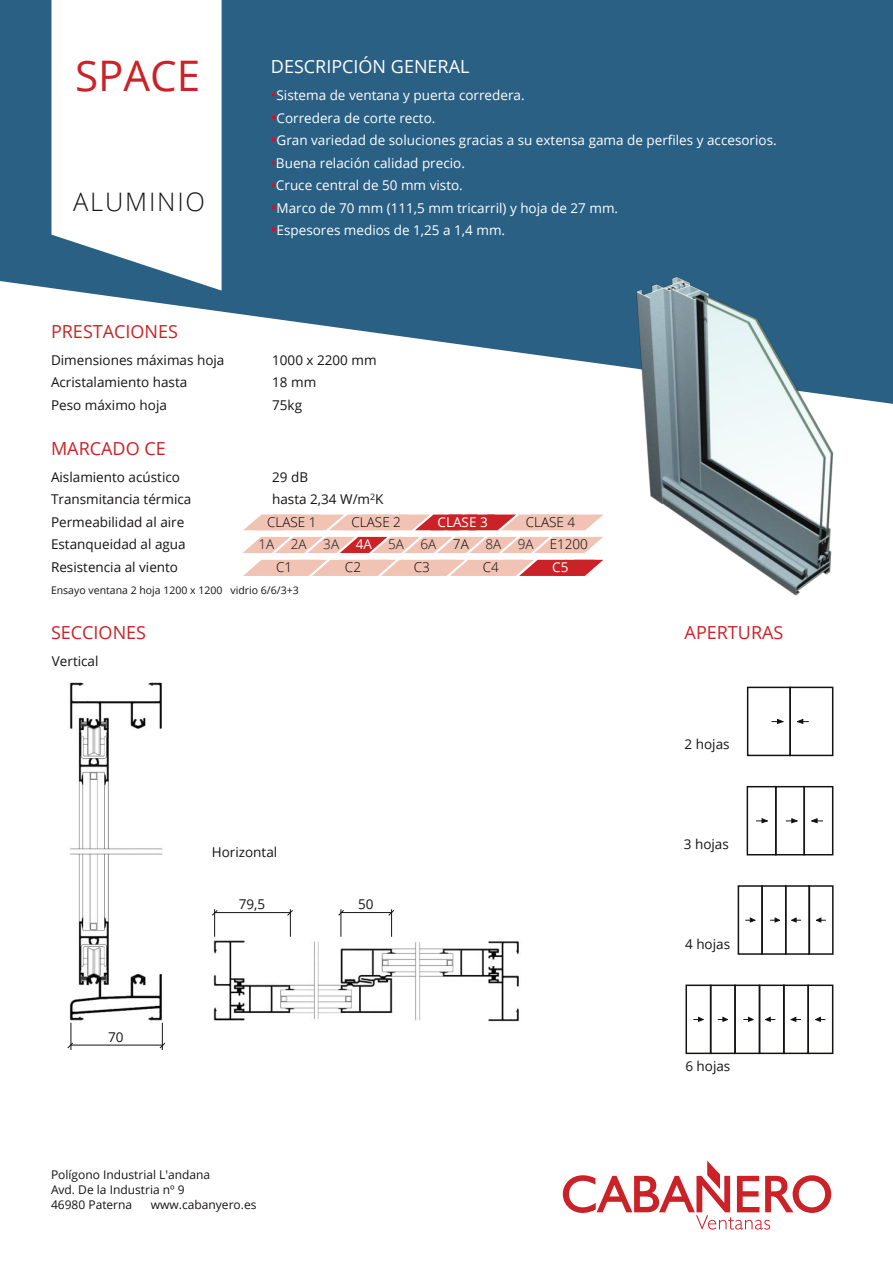
<style>
.page{position:relative;width:893px;height:1263px;background:#fff}
.page>*{position:absolute;margin:0;border:0;box-sizing:border-box;transform-origin:0 0}
.t1{font:42.15px "Open Sans";color:#cb2227}
.t2{font:300 25.5px "Open Sans";letter-spacing:.07em;color:#161413}
.t3{font:18px "Open Sans";color:#cb2227}
.t4{font:18px "Open Sans";color:#fff}
.t5{font:13.5px "Open Sans";color:#fff}
.t6{font:13.5px/22.5px "Open Sans";color:#161413;text-align:justify}
.t7{font:300 13.5px "Open Sans";color:#000}
.t8{font:300 13.5px "Open Sans";color:#161413}
.t9{font:12px/15px "Open Sans";color:#161413}
.t10{font:10.5px "Open Sans";color:#161413}
.s1{font-size:15px;color:#f00}
.s2{color:#f00}
.s3{font-weight:400;color:#fff}
.s4{color:#000}
</style>
<div class="page">
<svg style="left:0;top:0;width:893px;height:404px;fill:#2a6084"></svg>
<svg style="left:51px;top:0;width:171px;height:291px"></svg>
<svg style="left:563px;top:1161px;width:268px;height:69px"></svg>
<img style="left:635px;top:268px;width:232px;height:328px">
<img style="left:69px;top:682px;width:94px;height:341px">
<svg style="left:67px;top:1023px;width:6px;height:27px"></svg>
<svg style="left:159px;top:1023px;width:6px;height:27px"></svg>
<hr style="left:71px;top:1045px;width:91px;height:1px;background:#161413">
<div style="left:789px;top:687px;width:44px;height:69px;border:2px solid #161413"></div>
<div style="left:747px;top:687px;width:44px;height:69px;border:2px solid #161413"></div>
<svg style="left:797px;top:719px;width:12px;height:5px"></svg>
<svg style="left:771px;top:719px;width:12px;height:5px"></svg>
<div style="left:803px;top:786px;width:30px;height:69px;border:2px solid #161413"></div>
<div style="left:747px;top:786px;width:30px;height:69px;border:2px solid #161413"></div>
<div style="left:775px;top:786px;width:30px;height:69px;border:2px solid #161413"></div>
<svg style="left:811px;top:818px;width:12px;height:5px"></svg>
<svg style="left:786px;top:818px;width:11px;height:5px"></svg>
<svg style="left:756px;top:818px;width:12px;height:5px"></svg>
<div style="left:785px;top:885px;width:25px;height:70px;border:2px solid #161413"></div>
<div style="left:761px;top:885px;width:25px;height:70px;border:2px solid #161413"></div>
<div style="left:738px;top:885px;width:25px;height:70px;border:2px solid #161413"></div>
<div style="left:808px;top:885px;width:25px;height:70px;border:2px solid #161413"></div>
<svg style="left:791px;top:918px;width:10px;height:4px"></svg>
<svg style="left:770px;top:918px;width:10px;height:4px"></svg>
<svg style="left:745px;top:918px;width:10px;height:4px"></svg>
<svg style="left:816px;top:918px;width:10px;height:4px"></svg>
<div style="left:734px;top:984px;width:26px;height:70px;border:2px solid #161413"></div>
<div style="left:710px;top:984px;width:26px;height:70px;border:2px solid #161413"></div>
<svg style="left:718px;top:1017px;width:10px;height:5px"></svg>
<div style="left:783px;top:984px;width:26px;height:70px;border:2px solid #161413"></div>
<svg style="left:791px;top:1017px;width:10px;height:5px"></svg>
<svg style="left:765px;top:1017px;width:10px;height:5px"></svg>
<svg style="left:743px;top:1017px;width:10px;height:5px"></svg>
<div style="left:685px;top:984px;width:26px;height:70px;border:2px solid #161413"></div>
<svg style="left:693px;top:1017px;width:10px;height:5px"></svg>
<div style="left:807px;top:984px;width:26px;height:70px;border:2px solid #161413"></div>
<svg style="left:815px;top:1017px;width:10px;height:5px"></svg>
<img style="left:213px;top:936px;width:306px;height:86px">
<svg style="left:287px;top:909px;width:6px;height:27px"></svg>
<svg style="left:212px;top:909px;width:5px;height:27px"></svg>
<hr style="left:215px;top:912px;width:75px;height:1px;background:#161413">
<svg style="left:388px;top:909px;width:6px;height:27px"></svg>
<svg style="left:338px;top:909px;width:6px;height:27px"></svg>
<hr style="left:341px;top:912px;width:50px;height:1px;background:#161413">
<svg style="left:243px;top:537px;width:360px;height:16px;background:#efbdb3"></svg>
<svg style="left:243px;top:514px;width:361px;height:16px;background:#e9a59d"></svg>
<svg style="left:243px;top:560px;width:360px;height:16px;background:#ebaba1"></svg>
<h1 class="t1" style="left:75px;top:46px;width:127px">SPACE</h1>
<h2 class="t2" style="left:73px;top:184px;width:133px">ALUMINIO</h2>
<h3 class="t4" style="left:271px;top:54px;width:200px">DESCRIPCIÓN GENERAL</h3>
<p class="t5" style="left:271px;top:86px;width:255px"><span class="s1">•</span>Sistema de ventana y puerta corredera.</p>
<p class="t5" style="left:271px;top:108px;width:166px"><span class="s1">•</span>Corredera de corte recto.</p>
<p class="t5" style="left:271px;top:131px;width:507px"><span class="s1">•</span>Gran variedad de soluciones gracias a su extensa gama de perfiles y accesorios.</p>
<p class="t5" style="left:271px;top:153px;width:196px"><span class="s2">•</span>Buena relación calidad precio.</p>
<p class="t5" style="left:271px;top:176px;width:193px"><span class="s2">•</span>Cruce central de 50 mm visto.</p>
<p class="t5" style="left:271px;top:198px;width:349px"><span class="s1">•</span>Marco de 70 mm (111,5 mm tricarril) y hoja de 27 mm.</p>
<p class="t5" style="left:271px;top:221px;width:236px"><span class="s1">•</span>Espesores medios de 1,25 a 1,4 mm.</p>
<h3 class="t3" style="left:51px;top:319px;width:129px">PRESTACIONES</h3>
<p class="t6" style="left:51px;top:348px;width:175px">Dimensiones máximas hoja</p>
<p class="t6" style="left:272px;top:348px;width:106px">1000 x 2200 mm</p>
<p class="t6" style="left:51px;top:371px;width:138px">Acristalamiento hasta</p>
<p class="t6" style="left:272px;top:371px;width:46px">18 mm</p>
<p class="t6" style="left:51px;top:393px;width:117px">Peso máximo hoja</p>
<p class="t6" style="left:272px;top:393px;width:31px">75kg</p>
<h3 class="t3" style="left:51px;top:436px;width:116px">MARCADO CE</h3>
<p class="t6" style="left:51px;top:465px;width:131px">Aislamiento acústico</p>
<p class="t6" style="left:272px;top:465px;width:37px">29 dB</p>
<p class="t6" style="left:51px;top:488px;width:142px">Transmitancia térmica</p>
<p class="t6" style="left:272px;top:488px;width:113px">hasta 2,34 W/m<sup>2</sup>K</p>
<p class="t6" style="left:51px;top:510px;width:136px">Permeabilidad al aire Estanqueidad al agua Resistencia al viento</p>
<p class="t10" style="left:51px;top:583px;width:249px">Ensayo ventana 2 hoja 1200 x 1200 vidrio 6/6/3+3</p>
<h3 class="t3" style="left:51px;top:620px;width:97px">SECCIONES</h3>
<p class="t7" style="left:267px;top:513px;width:51px">CLASE 1</p>
<p class="t7" style="left:352px;top:513px;width:51px">CLASE 2</p>
<p class="t5" style="left:437px;top:513px;width:52px">CLASE 3</p>
<p class="t7" style="left:526px;top:513px;width:51px">CLASE 4</p>
<p class="t7" style="left:276px;top:557px;width:18px">C1</p>
<p class="t7" style="left:345px;top:557px;width:18px">C2</p>
<p class="t7" style="left:414px;top:557px;width:18px">C3</p>
<p class="t7" style="left:483px;top:557px;width:18px">C4</p>
<p class="t5" style="left:552px;top:557px;width:18px">C5</p>
<p class="t8" style="left:258px;top:535px;width:331px">1A 2A 3A <span class="s3">4A</span> 5A 6A <span class="s4">7A</span> 8A 9A <span class="s4">E1200</span></p>
<p class="t6" style="left:52px;top:649px;width:48px">Vertical</p>
<p class="t6" style="left:108px;top:1025px;width:17px">70</p>
<p class="t6" style="left:212px;top:841px;width:67px">Horizontal</p>
<p class="t6" style="left:239px;top:893px;width:28px">79,5</p>
<p class="t6" style="left:358px;top:893px;width:17px">50</p>
<p class="t9" style="left:51px;top:1167px;width:161px">Polígono Industrial L'andana<br>Avd. De la Industria nº 9<br>46980 Paterna</p>
<p class="t9" style="left:151px;top:1197px;width:107px">www.cabanyero.es</p>
<h3 class="t3" style="left:685px;top:620px;width:100px">APERTURAS</h3>
<p class="t6" style="left:685px;top:733px;width:47px">2 hojas</p>
<p class="t6" style="left:684px;top:833px;width:47px">3 hojas</p>
<p class="t6" style="left:685px;top:932px;width:47px">4 hojas</p>
<p class="t6" style="left:685px;top:1055px;width:47px">6 hojas</p>
</div>
